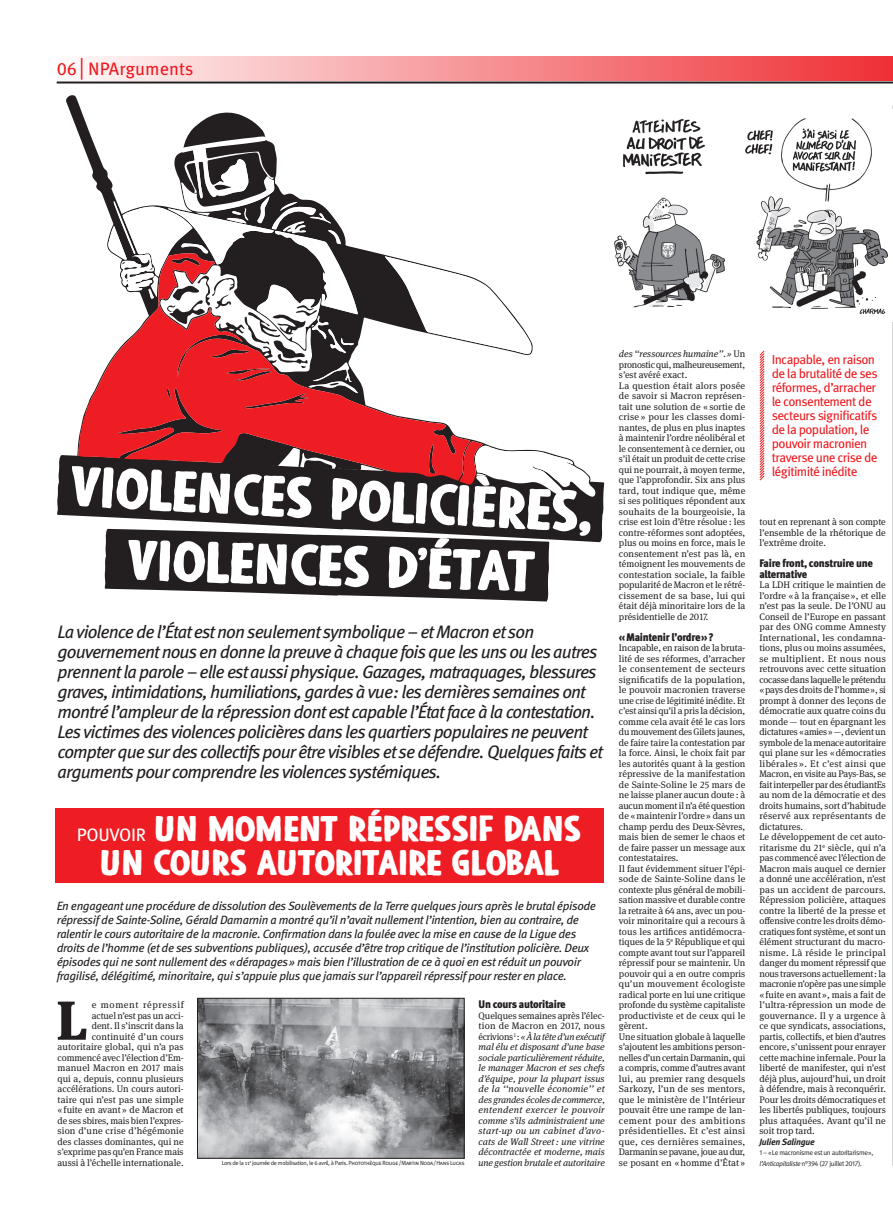
<style>
.page{position:relative;width:893px;height:1205px;background:#fff}
.page>*{position:absolute;margin:0;border:0;box-sizing:border-box;transform-origin:0 0}
.t1{font:54.7px "Blackore";color:#fff}
.t2{font:900 54.7px "Meta Serif Pro";color:#231f20}
.t3{font:34px/34px "Blackore";letter-spacing:-.03em;color:#fff;text-align:center}
.t4{font:italic 18px/20px "Meta Pro";letter-spacing:-.05em;color:#231f20}
.t5{font:18px "Meta Pro";color:#ee1d23}
.t6{font:13px/14px "Meta Pro";letter-spacing:-.045em;color:#ee1d23}
.t7{font:italic 12px/14px "Meta Pro";letter-spacing:-.03em;color:#231f20}
.t8{font:900 11px/10.5px "Meta Pro";letter-spacing:-.03em;color:#231f20;scale:.95 1}
.t9{font:9.5px/10.5px "Meta Serif Pro";color:#231f20}
.t10{font:italic 9.5px/10.5px "Meta Serif Pro";letter-spacing:-.01em;color:#231f20;text-align:justify}
.t11{font:italic 700 9px "Meta Pro";letter-spacing:-.03em;color:#231f20}
.t12{font:7px "Meta Pro";letter-spacing:-.05em;color:#231f20}
.t13{font:6px "Meta Pro";letter-spacing:-.055em;color:#231f20}
.s1{font-size:22.5px}
.s2{font-style:italic}
.s3{font-family:"Meta Pro";font-size:18px}
.s4{font-style:normal}
</style>
<div class="page">
<div style="left:57px;top:57px;width:836px;height:24px;background:linear-gradient(to right,#fefbfb,#ef3035)"></div>
<hr style="left:57px;top:81px;width:836px;height:2px;background:#231f20">
<div style="left:55px;top:808px;width:548px;height:74px;background:#ee1d23"></div>
<hr style="left:892px;top:106px;width:1px;height:1059px;background:#57585a">
<svg style="left:759px;top:350px;width:6px;height:131px"></svg>
<img style="left:199px;top:1000px;width:263px;height:156px">
<div style="left:197px;top:998px;width:267px;height:160px;border:1px solid #231f20"></div>
<img style="left:614px;top:109px;width:279px;height:213px">
<svg style="left:57px;top:455px;width:547px;height:87px;fill:#231f20"></svg>
<svg style="left:66px;top:95px;width:531px;height:403px"></svg>
<svg style="left:470px;top:256px;width:62px;height:98px"></svg>
<svg style="left:108px;top:135px;width:250px;height:118px"></svg>
<svg style="left:104px;top:529px;width:445px;height:72px;background:#413e3f"></svg>
<svg style="left:78px;top:253px;width:392px;height:228px"></svg>
<svg style="left:460px;top:441px;width:136px;height:56px"></svg>
<h3 class="t5" style="left:57px;top:58px;width:138px">06<span class="s1">|</span> NPArguments</h3>
<p class="t9" style="left:619px;top:348px;width:128px"><span class="s2">des ‘‘ressources humaine’’.»</span> Un pronostic qui, malheureusement, s’est avéré exact.<br>La question était alors posée de savoir si Macron représen&shy;tait une solution de « sortie de crise » pour les classes domi&shy;nantes, de plus en plus inaptes à maintenir l’ordre néolibéral et le consentement à ce dernier, ou s’il était un produit de cette crise qui ne pourrait, à moyen terme, que l’approfondir. Six ans plus tard, tout indique que, même si ses politiques répondent aux souhaits de la bourgeoisie, la crise est loin d’être résolue : les contre-réformes sont adoptées, plus ou moins en force, mais le consentement n’est pas là, en témoignent les mouvements de contestation sociale, la faible popularité de Macron et le rétré&shy;cissement de sa base, lui qui était déjà minoritaire lors de la présidentielle de 2017.</p>
<p class="t8" style="left:619px;top:632px;width:101px">«Maintenir l’ordre»?</p>
<p class="t9" style="left:619px;top:642px;width:128px">Incapable, en raison de la bruta&shy;lité de ses réformes, d’arracher le consentement de secteurs significatifs de la population, le pouvoir macronien traverse une crise de légitimité inédite. Et c’est ainsi qu’il a pris la décision, comme cela avait été le cas lors du mouvement des Gilets jaunes, de faire taire la contestation par la force. Ainsi, le choix fait par les autorités quant à la gestion répressive de la manifestation de Sainte-Soline le 25 mars de ne laisse planer aucun doute : à aucun moment il n’a été question de «maintenir l’ordre» dans un champ perdu des Deux-Sèvres, mais bien de semer le chaos et de faire passer un message aux contestataires.<br>Il faut évidemment situer l’épi&shy;sode de Sainte-Soline dans le contexte plus général de mobili&shy;sation massive et durable contre la retraite à 64 ans, avec un pou&shy;voir minoritaire qui a recours à tous les artifices antidémocra&shy;tiques de la 5<sup>e</sup> République et qui compte avant tout sur l’appareil répressif pour se maintenir. Un pouvoir qui a en outre compris qu’un mouvement écologiste radical porte en lui une critique profonde du système capitaliste productiviste et de ceux qui le gèrent.<br>Une situation globale à laquelle s’ajoutent les ambitions person&shy;nelles d’un certain Darmanin, qui a compris, comme d’autres avant lui, au premier rang desquels<br>Sarkozy, l’un de ses mentors, que le ministère de l’Intérieur pouvait être une rampe de lan&shy;cement pour des ambitions présidentielles. Et c’est ainsi que, ces dernières semaines,<br>Darmanin se pavane, joue au dur, se posant en «homme d’État »</p>
<h3 class="t6" style="left:772px;top:353px;width:107px">Incapable, en raison de la brutalité de ses réformes, d’arracher le consentement de secteurs significatifs de la population, le pouvoir macronien traverse une crise de légitimité inédite</h3>
<h1 class="t1" style="left:71px;top:453px;width:526px;rotate:3deg">VIOLENCES POLICIÈRES,</h1>
<h1 class="t1" style="left:128px;top:526px;width:411px;rotate:2deg">VIOLENCES D’ÉTAT</h1>
<p class="t9" style="left:759px;top:516px;width:128px;text-align:justify">tout en reprenant à son compte l’ensemble de la rhétorique de l’extrême droite.</p>
<p class="t8" style="left:759px;top:558px;width:121px">Faire front, construire une alternative</p>
<p class="t9" style="left:759px;top:579px;width:128px">La LDH critique le maintien de l’ordre «à la française», et elle n’est pas la seule. De l’ONU au<br>Conseil de l’Europe en passant par des ONG comme Amnesty<br>International, les condamna&shy;tions, plus ou moins assumées, se multiplient. Et nous nous retrouvons avec cette situation cocasse dans laquelle le prétendu «pays des droits de l’homme», si prompt à donner des leçons de démocratie aux quatre coins du monde — tout en épargnant les dictatures «amies» —, devient un symbole de la menace autoritaire qui plane sur les «démocraties libérales ». Et c’est ainsi que<br>Macron, en visite au Pays-Bas, se fait interpeller par des étudiantEs au nom de la démocratie et des droits humains, sort d’habitude réservé aux représentants de dictatures.<br>Le développement de cet auto&shy;ritarisme du 21<sup>e</sup> siècle, qui n’a pas commencé avec l’élection de<br>Macron mais auquel ce dernier a donné une accélération, n’est pas un accident de parcours.<br>Répression policière, attaques contre la liberté de la presse et offensive contre les droits démo&shy;cratiques font système, et sont un élément structurant du macro&shy;nisme. Là réside le principal danger du moment répressif que nous traversons actuellement: la macronie n’opère pas une simple «fuite en avant», mais a fait de l’ultra-répression un mode de gouvernance. Il y a urgence à ce que syndicats, associations, partis, collectifs, et bien d’autres encore, s’unissent pour enrayer cette machine infernale. Pour la liberté de manifester, qui n’est déjà plus, aujourd’hui, un droit à défendre, mais à reconquérir.<br>Pour les droits démocratiques et les libertés publiques, toujours plus attaquées. Avant qu’il ne soit trop tard.</p>
<p class="t11" style="left:759px;top:1136px;width:57px">Julien Salingue</p>
<p class="t12" style="left:759px;top:1148px;width:115px">1 – «Le macronisme est un autoritarisme»,</p>
<p class="t4" style="left:58px;top:623px;width:547px">La violence de l’État est non seulement symbolique – et Macron et son gouvernement nous en donne la preuve à chaque fois que les uns ou les autres prennent la parole – elle est aussi physique. Gazages, matraquages, blessures graves, intimidations, humiliations, gardes à vue: les dernières semaines ont montré l’ampleur de la répression dont est capable l’État face à la contestation.<br>Les victimes des violences policières dans les quartiers populaires ne peuvent compter que sur des collectifs pour être visibles et se défendre. Quelques faits et arguments pour comprendre les violences systémiques.</p>
<h2 class="t3" style="left:77px;top:812px;width:506px"><span class="s3">POUVOIR</span> UN MOMENT RÉPRESSIF DANS<br>UN COURS AUTORITAIRE GLOBAL</h2>
<p class="t7" style="left:57px;top:899px;width:541px">En engageant une procédure de dissolution des Soulèvements de la Terre quelques jours après le brutal épisode répressif de Sainte-Soline, Gérald Damarnin a montré qu’il n’avait nullement l’intention, bien au contraire, de ralentir le cours autoritaire de la macronie. Confirmation dans la foulée avec la mise en cause de la Ligue des droits de l’homme (et de ses subventions publiques), accusée d’être trop critique de l’institution policière. Deux épisodes qui ne sont nullement des «dérapages» mais bien l’illustration de ce à quoi en est réduit un pouvoir fragilisé, délégitimé, minoritaire, qui s’appuie plus que jamais sur l’appareil répressif pour rester en place.</p>
<p class="t9" style="left:58px;top:999px;width:128px;text-align:right">e moment répressif<br>actuel n’est pas un acci-<br>dent. Il s’inscrit dans la continuité d’un cours autoritaire global, qui n’a pas commencé avec l’élection d’Em&shy;manuel Macron en 2017 mais qui a, depuis, connu plusieurs accélérations. Un cours autori&shy;taire qui n’est pas une simple « fuite en avant » de Macron et de ses sbires, mais bien l’expres&shy;sion d’une crise d’hégémonie des classes dominantes, qui ne s’exprime pas qu’en France mais aussi à l’échelle internationale.</p>
<p class="t8" style="left:479px;top:999px;width:93px">Un cours autoritaire</p>
<h1 class="t2" style="left:56px;top:975px;width:32px">L</h1>
<p class="t10" style="left:479px;top:1009px;width:128px"><span class="s4">Quelques semaines après l’élec&shy;tion de Macron en 2017, nous écrivions</span><sup>1</sup> <span class="s4">:</span> «À la tête d’un exécutif mal élu et disposant d’une base sociale particulièrement réduite, le manager Macron et ses chefs d’équipe, pour la plupart issus de la ‘‘nouvelle économie’’ et des grandes écoles de commerce, entendent exercer le pouvoir comme s’ils administraient une start-up ou un cabinet d’avo&shy;cats de Wall Street: une vitrine décontractée et moderne, mais une gestion brutale et autoritaire</p>
<p class="t13" style="left:222px;top:1159px;width:244px">Lors de la 11<sup>e</sup> journée de mobilisation, le 6 avril, à Paris. Photothèque Rouge/Martin Noda/Hans Lucas</p>
<p class="t12" style="left:759px;top:1159px;width:104px"><span class="s2">l’Anticapitaliste</span> n°394 (27 juillet 2017).</p>
</div>
